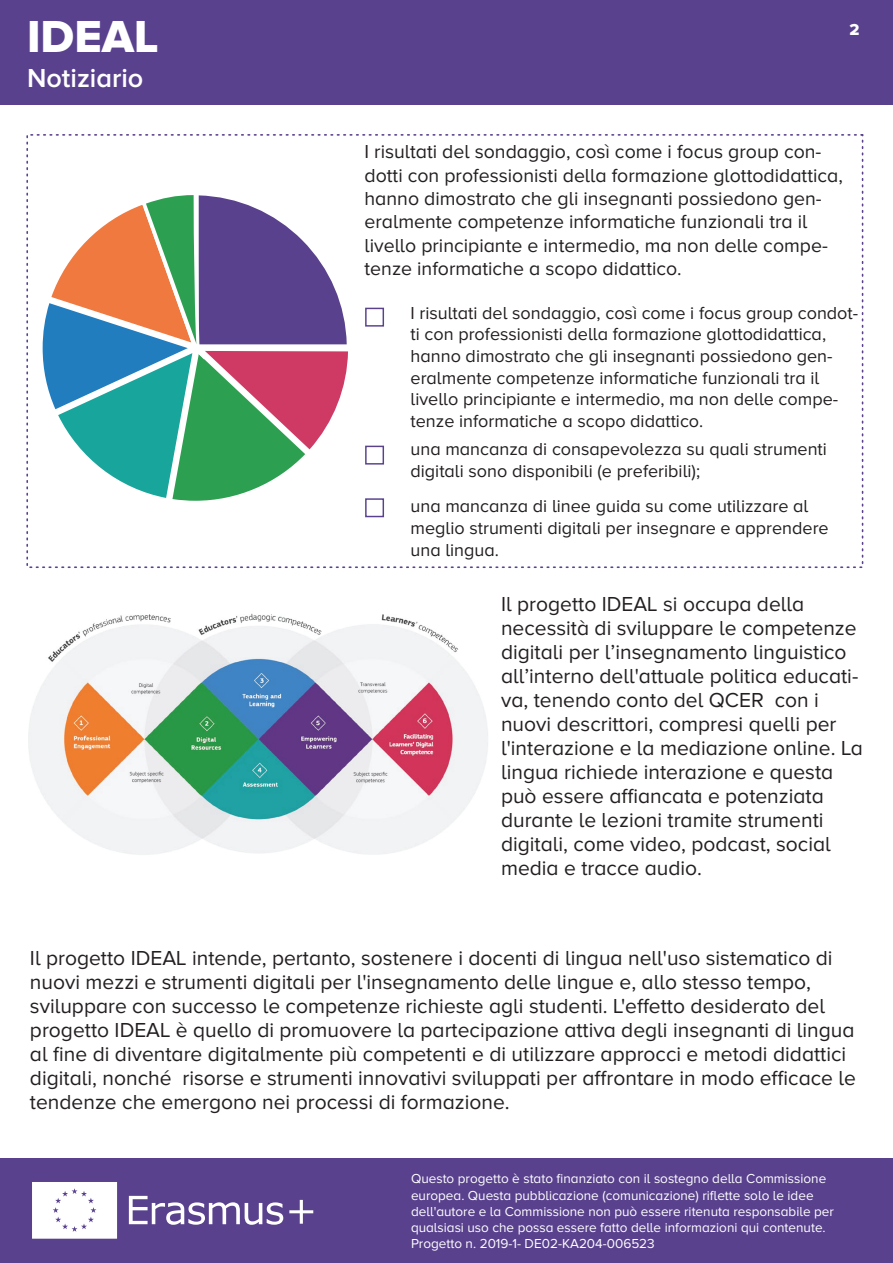
<style>
.page{position:relative;width:893px;height:1263px;background:#fff}
.page>*{position:absolute;margin:0;border:0;box-sizing:border-box;transform-origin:0 0}
.t1{font:46.5px "Proxima Nova A Extrabld";color:#fff}
.t2{font:600 27px "Proxima Nova A";color:#fff}
.t3{font:21px/24px "Proxima Nova A";color:#231f20}
.t4{font:19.5px/23.4px "Proxima Nova A";color:#231f20}
.t5{font:18px/21.6px "Proxima Nova A";color:#231f20}
.t6{font:16.5px "Proxima Nova A Extrabld";color:#fff}
.t7{font:13.5px/16.2px "Proxima Nova A";color:#fff}
</style>
<div class="page">
<div style="left:0;top:0;width:893px;height:104px;background:#59418e"></div>
<div style="left:0;top:1158px;width:893px;height:104px;background:#59418e"></div>
<div style="left:365px;top:308px;width:19px;height:19px;border:1px solid #59418e"></div>
<div style="left:365px;top:446px;width:19px;height:19px;border:1px solid #59418e"></div>
<div style="left:365px;top:498px;width:19px;height:19px;border:1px solid #59418e"></div>
<svg style="left:43px;top:195px;width:305px;height:306px"></svg>
<img style="left:28px;top:613px;width:460px;height:242px">
<svg style="left:129px;top:1196px;width:154px;height:29px"></svg>
<svg style="left:289px;top:1200px;width:24px;height:24px"></svg>
<svg style="left:32px;top:1182px;width:85px;height:57px;background:#f9f8fb"></svg>
<h1 class="t1" style="left:27px;top:10px;width:133px">IDEAL</h1>
<p class="t2" style="left:27px;top:62px;width:118px">Notiziario</p>
<p class="t6" style="left:849px;top:20px;width:12px">2</p>
<p class="t6" style="left:849px;top:20px;width:9px">1</p>
<p class="t4" style="left:364px;top:140px;width:480px">I risultati del sondaggio, così come i focus group con&shy;dotti con professionisti della formazione glottodidattica, hanno dimostrato che gli insegnanti possiedono gen&shy;eralmente competenze informatiche funzionali tra il livello principiante e intermedio, ma non delle compe&shy;tenze informatiche a scopo didattico.</p>
<p class="t5" style="left:410px;top:302px;width:449px">I risultati del sondaggio, così come i focus group condot&shy;ti con professionisti della formazione glottodidattica, hanno dimostrato che gli insegnanti possiedono gen&shy;eralmente competenze informatiche funzionali tra il livello principiante e intermedio, ma non delle compe&shy;tenze informatiche a scopo didattico.</p>
<p class="t5" style="left:410px;top:438px;width:418px">una mancanza di consapevolezza su quali strumenti digitali sono disponibili (e preferibili);</p>
<p class="t5" style="left:410px;top:495px;width:420px">una mancanza di linee guida su come utilizzare al meglio strumenti digitali per insegnare e apprendere una lingua.</p>
<p class="t3" style="left:501px;top:592px;width:363px">Il progetto IDEAL si occupa della necessità di sviluppare le competenze digitali per l’insegnamento linguistico all’interno dell'attuale politica educati&shy;va, tenendo conto del QCER con i nuovi descrittori, compresi quelli per l'interazione e la mediazione online. La lingua richiede interazione e questa può essere affiancata e potenziata durante le lezioni tramite strumenti digitali, come video, podcast, social media e tracce audio.</p>
<p class="t4" style="left:30px;top:942px;width:731px">studenti. Ma come vengono preparati i docente di lingua per affrontare questa sfida?</p>
<p class="t4" style="left:30px;top:989px;width:835px">Sei enti di formazione per adulti con sedi in Germania, Irlanda, Spagna, Italia, Francia e Polonia, tutti partner del progetto "IDEAL" Erasmus +, hanno invitato oltre 150 insegnanti di lingua ad autovalutare le proprie competenze digitali a fini didattici, tenendo conto dei principi del Quadro di riferimento europeo sulle competenze digitali dei docenti e dei formatori (DigCompEdu, 2017, https://ec.europa.eu/jrc/en/digcompedu).</p>
<p class="t3" style="left:30px;top:946px;width:827px">Il progetto IDEAL intende, pertanto, sostenere i docenti di lingua nell'uso sistematico di nuovi mezzi e strumenti digitali per l'insegnamento delle lingue e, allo stesso tempo, sviluppare con successo le competenze richieste agli studenti. L'effetto desiderato del progetto IDEAL è quello di promuovere la partecipazione attiva degli insegnanti di lingua al fine di diventare digitalmente più competenti e di utilizzare approcci e metodi didattici digitali, nonché risorse e strumenti innovativi sviluppati per affrontare in modo efficace le tendenze che emergono nei processi di formazione.</p>
<p class="t7" style="left:411px;top:1171px;width:424px">Questo progetto è stato finanziato con il sostegno della Commissione europea. Questa pubblicazione (comunicazione) riflette solo le idee dell'autore e la Commissione non può essere ritenuta responsabile per qualsiasi uso che possa essere fatto delle informazioni qui contenute.<br>Progetto n. 2019-1- DE02-KA204-006523</p>
</div>
